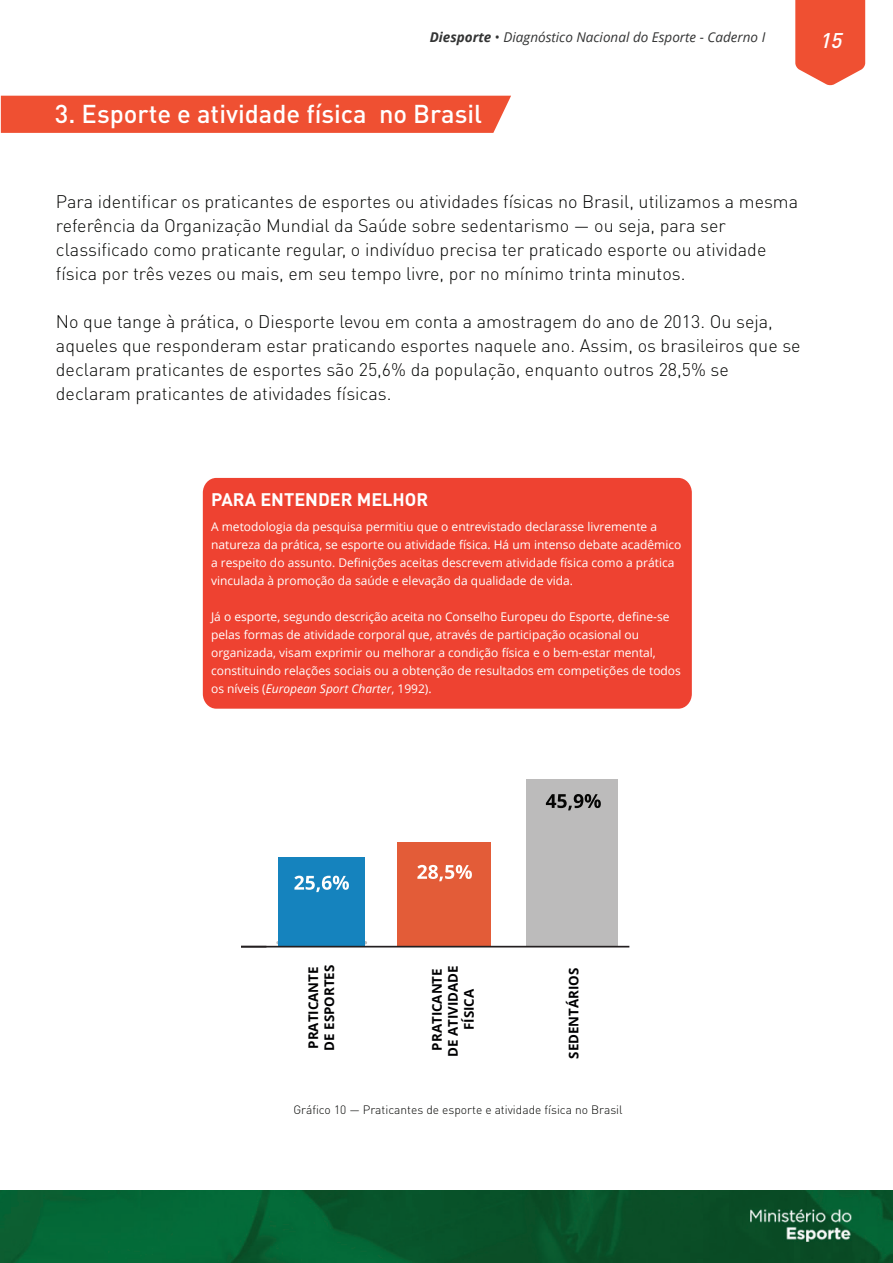
<style>
.page{position:relative;width:893px;height:1263px;background:#fff}
.page>*{position:absolute;margin:0;border:0;box-sizing:border-box;transform-origin:0 0}
.t1{font:500 25.5px "DIN Pro";color:#fff}
.t2{font:italic 500 21px "DIN Pro";color:#fff}
.t3{font:300 18px/24px "DIN Pro";color:#040503}
.t4{font:700 18px "DIN Pro";color:#fff}
.t5{font:italic 13.5px "Open Sans";color:#333434}
.t6{font:700 13.35px/16px "Open Sans";color:#000002}
.t7{font:12px/18px "Open Sans";color:#fff}
.t8{font:300 12px "DIN Pro";color:#040503}
.s1{font-weight:700}
.s2{font-style:normal}
.s3{font-style:italic}
</style>
<div class="page">
<svg style="left:795px;top:0;width:70px;height:85px;background:#f06146"></svg>
<img style="left:1px;top:1190px;width:892px;height:73px">
<img style="left:0;top:1190px;width:1px;height:73px">
<div style="left:1px;top:96px;width:510px;height:37px;background:#ef5032"></div>
<div style="left:278px;top:858px;width:87px;height:88px;background:#1583be"></div>
<div style="left:397px;top:842px;width:93px;height:104px;background:#e35c38"></div>
<div style="left:526px;top:779px;width:91px;height:167px;background:#bcbbbb"></div>
<hr style="left:241px;top:946px;width:388px;height:1px;background:#231f20">
<svg style="left:294px;top:876px;width:55px;height:16px"></svg>
<svg style="left:417px;top:865px;width:55px;height:16px"></svg>
<svg style="left:546px;top:794px;width:55px;height:16px"></svg>
<div style="left:203px;top:478px;width:489px;height:231px;background:#ee4231;border-radius:14px"></div>
<p class="t5" style="left:430px;top:28px;width:337px"><span class="s1">Diesporte</span> <span class="s2">•</span> Diagnóstico Nacional do Esporte - Caderno I</p>
<h2 class="t2" style="left:819px;top:26px;width:30px">15</h2>
<h1 class="t1" style="left:55px;top:96px;width:429px">3. Esporte e atividade física no Brasil</h1>
<p class="t3" style="left:56px;top:189px;width:744px">Para identificar os praticantes de esportes ou atividades físicas no Brasil, utilizamos a mesma referência da Organização Mundial da Saúde sobre sedentarismo — ou seja, para ser classificado como praticante regular, o indivíduo precisa ter praticado esporte ou atividade física por três vezes ou mais, em seu tempo livre, por no mínimo trinta minutos.</p>
<p class="t3" style="left:56px;top:309px;width:746px">No que tange à prática, o Diesporte levou em conta a amostragem do ano de 2013. Ou seja, aqueles que responderam estar praticando esportes naquele ano. Assim, os brasileiros que se declaram praticantes de esportes são 25,6% da população, enquanto outros 28,5% se declaram praticantes de atividades físicas.</p>
<h3 class="t4" style="left:211px;top:487px;width:219px">PARA ENTENDER MELHOR</h3>
<p class="t7" style="left:211px;top:517px;width:472px">A metodologia da pesquisa permitiu que o entrevistado declarasse livremente a natureza da prática, se esporte ou atividade física. Há um intenso debate acadêmico a respeito do assunto. Definições aceitas descrevem atividade física como a prática vinculada à promoção da saúde e elevação da qualidade de vida.</p>
<p class="t7" style="left:211px;top:607px;width:471px">Já o esporte, segundo descrição aceita no Conselho Europeu do Esporte, define-se pelas formas de atividade corporal que, através de participação ocasional ou organizada, visam exprimir ou melhorar a condição física e o bem-estar mental, constituindo relações sociais ou a obtenção de resultados em competições de todos os níveis (<span class="s3">European Sport Charter</span>, 1992).</p>
<p class="t6" style="left:305px;top:1050px;width:87px;rotate:-90deg">PRATICANTE<br>DE ESPORTES</p>
<p class="t6" style="left:429px;top:1057px;width:93px;text-align:center;rotate:-90deg">PRATICANTE<br>DE ATIVIDADE<br>FÍSICA</p>
<p class="t6" style="left:565px;top:1059px;width:92px;rotate:-90deg">SEDENTÁRIOS</p>
<p class="t8" style="left:293px;top:1101px;width:331px">Gráfico 10 — Praticantes de esporte e atividade física no Brasil</p>
</div>
